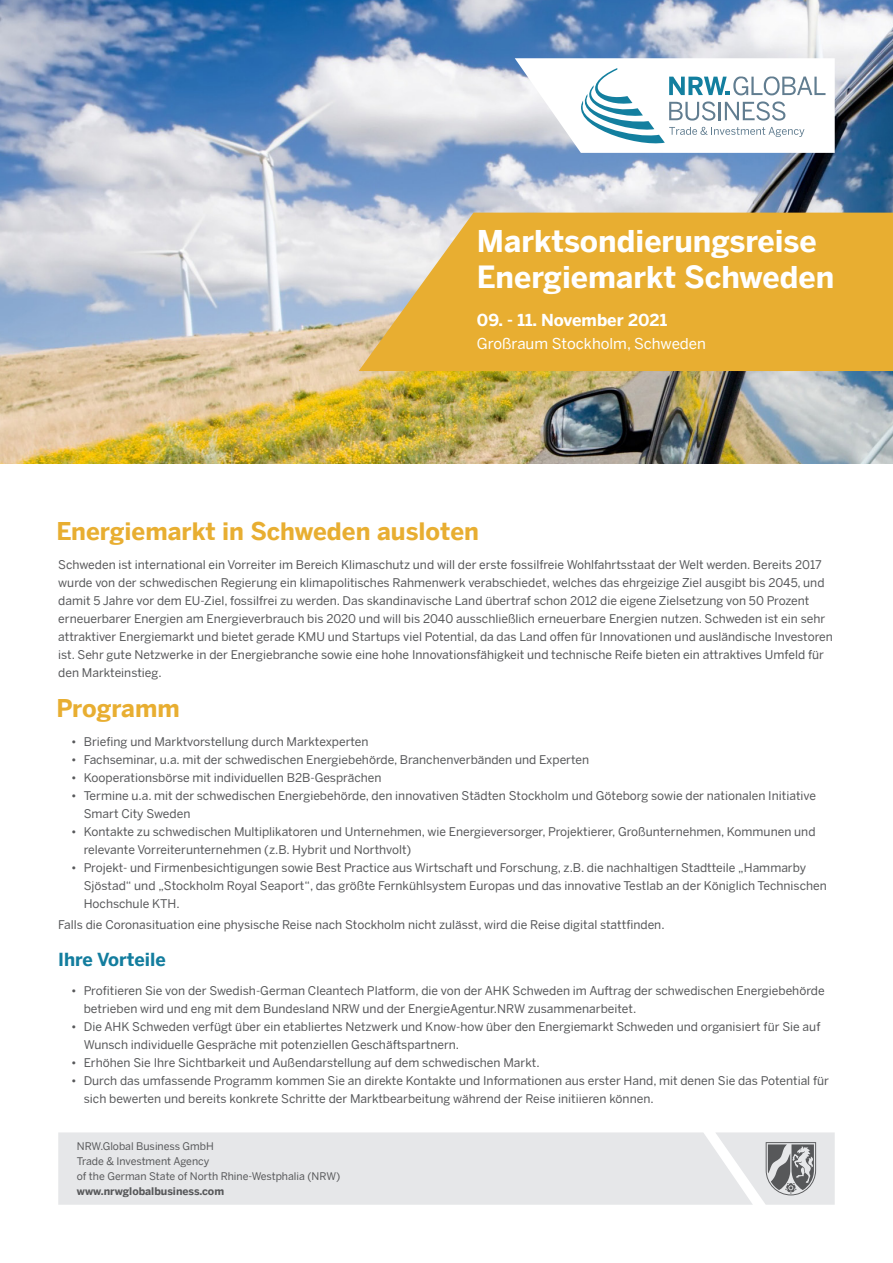
<style>
.page{position:relative;width:893px;height:1263px;background:#fff}
.page>*{position:absolute;margin:0;border:0;box-sizing:border-box;transform-origin:0 0}
.t1{font:700 30px/36px "Benton Sans";color:#fff}
.t2{font:700 24px "Benton Sans";color:#e8ae31}
.t3{font:700 18px "Benton Sans";color:#137d9e}
.t4{font:700 16.5px "Benton Sans";color:#fff}
.t5{font:15px "Benton Sans";color:#fff}
.t6{font:12px/18px "Benton Sans";color:#57585a}
.t7{font:10.5px "Benton Sans";color:#57585a}
.t8{font:700 10.5px "Benton Sans";color:#57585a}
</style>
<div class="page">
<img style="left:0;top:0;width:893px;height:464px">
<svg style="left:359px;top:213px;width:534px;height:158px;background:#e6b343"></svg>
<div style="left:58px;top:1132px;width:657px;height:73px;background:#e6e7e9"></div>
<svg style="left:715px;top:1132px;width:120px;height:73px;background:#d0d1d3"></svg>
<svg style="left:515px;top:58px;width:320px;height:95px"></svg>
<p class="t1" style="left:477px;top:222px;width:359px">Marktsondierungsreise<br>Energiemarkt Schweden</p>
<p class="t4" style="left:477px;top:308px;width:192px">09. - 11. November 2021</p>
<p class="t5" style="left:477px;top:332px;width:231px">Großraum Stockholm, Schweden</p>
<p class="t2" style="left:56px;top:513px;width:424px">Energiemarkt in Schweden ausloten</p>
<p class="t6" style="left:58px;top:555px;width:776px">Schweden ist international ein Vorreiter im Bereich Klimaschutz und will der erste fossilfreie Wohlfahrtsstaat der Welt werden. Bereits 2017 wurde von der schwedischen Regierung ein klimapolitisches Rahmenwerk verabschiedet, welches das ehrgeizige Ziel ausgibt bis 2045, und damit 5 Jahre vor dem EU-Ziel, fossilfrei zu werden. Das skandinavische Land übertraf schon 2012 die eigene Zielsetzung von 50 Prozent erneuerbarer Energien am Energieverbrauch bis 2020 und will bis 2040 ausschließlich erneuerbare Energien nutzen. Schweden ist ein sehr attraktiver Energiemarkt und bietet gerade KMU und Startups viel Potential, da das Land offen für Innovationen und ausländische Investoren ist. Sehr gute Netzwerke in der Energiebranche sowie eine hohe Innovationsfähigkeit und technische Reife bieten ein attraktives Umfeld für den Markteinstieg.</p>
<p class="t2" style="left:57px;top:691px;width:125px">Programm</p>
<p class="t6" style="left:71px;top:732px;width:299px">• Briefing und Marktvorstellung durch Marktexperten</p>
<p class="t6" style="left:71px;top:750px;width:520px">• Fachseminar, u.a. mit der schwedischen Energiebehörde, Branchenverbänden und Experten</p>
<p class="t6" style="left:71px;top:768px;width:312px">• Kooperationsbörse mit individuellen B2B-Gesprächen</p>
<p class="t6" style="left:84px;top:786px;width:734px;text-indent:-13px">• Termine u.a. mit der schwedischen Energiebehörde, den innovativen Städten Stockholm und Göteborg sowie der nationalen Initiative<br>Smart City Sweden</p>
<p class="t6" style="left:84px;top:822px;width:733px;text-indent:-13px">• Kontakte zu schwedischen Multiplikatoren und Unternehmen, wie Energieversorger, Projektierer, Großunternehmen, Kommunen und relevante Vorreiterunternehmen (z.B. Hybrit und Northvolt)</p>
<p class="t6" style="left:84px;top:858px;width:745px;text-indent:-13px">• Projekt- und Firmenbesichtigungen sowie Best Practice aus Wirtschaft und Forschung, z.B. die nachhaltigen Stadtteile „Hammarby<br>Sjöstad“ und „Stockholm Royal Seaport“, das größte Fernkühlsystem Europas und das innovative Testlab an der Königlich Technischen<br>Hochschule KTH.</p>
<p class="t6" style="left:58px;top:915px;width:608px">Falls die Coronasituation eine physische Reise nach Stockholm nicht zulässt, wird die Reise digital stattfinden.</p>
<p class="t3" style="left:58px;top:946px;width:109px">Ihre Vorteile</p>
<p class="t6" style="left:84px;top:981px;width:742px;text-indent:-13px">• Profitieren Sie von der Swedish-German Cleantech Platform, die von der AHK Schweden im Auftrag der schwedischen Energiebehörde betrieben wird und eng mit dem Bundesland NRW und der EnergieAgentur.NRW zusammenarbeitet.</p>
<p class="t6" style="left:84px;top:1017px;width:738px;text-indent:-13px">• Die AHK Schweden verfügt über ein etabliertes Netzwerk und Know-how über den Energiemarkt Schweden und organisiert für Sie auf<br>Wunsch individuelle Gespräche mit potenziellen Geschäftspartnern.</p>
<p class="t6" style="left:71px;top:1053px;width:470px">• Erhöhen Sie Ihre Sichtbarkeit und Außendarstellung auf dem schwedischen Markt.</p>
<p class="t6" style="left:84px;top:1071px;width:747px;text-indent:-13px">• Durch das umfassende Programm kommen Sie an direkte Kontakte und Informationen aus erster Hand, mit denen Sie das Potential für sich bewerten und bereits konkrete Schritte der Marktbearbeitung während der Reise initiieren können.</p>
<p class="t7" style="left:77px;top:1138px;width:139px">NRW.Global Business GmbH</p>
<p class="t7" style="left:77px;top:1153px;width:134px">Trade &amp; Investment Agency</p>
<p class="t7" style="left:77px;top:1168px;width:265px">of the German State of North Rhine-Westphalia (NRW)</p>
<p class="t8" style="left:77px;top:1183px;width:149px">www.nrwglobalbusiness.com</p>
</div>
